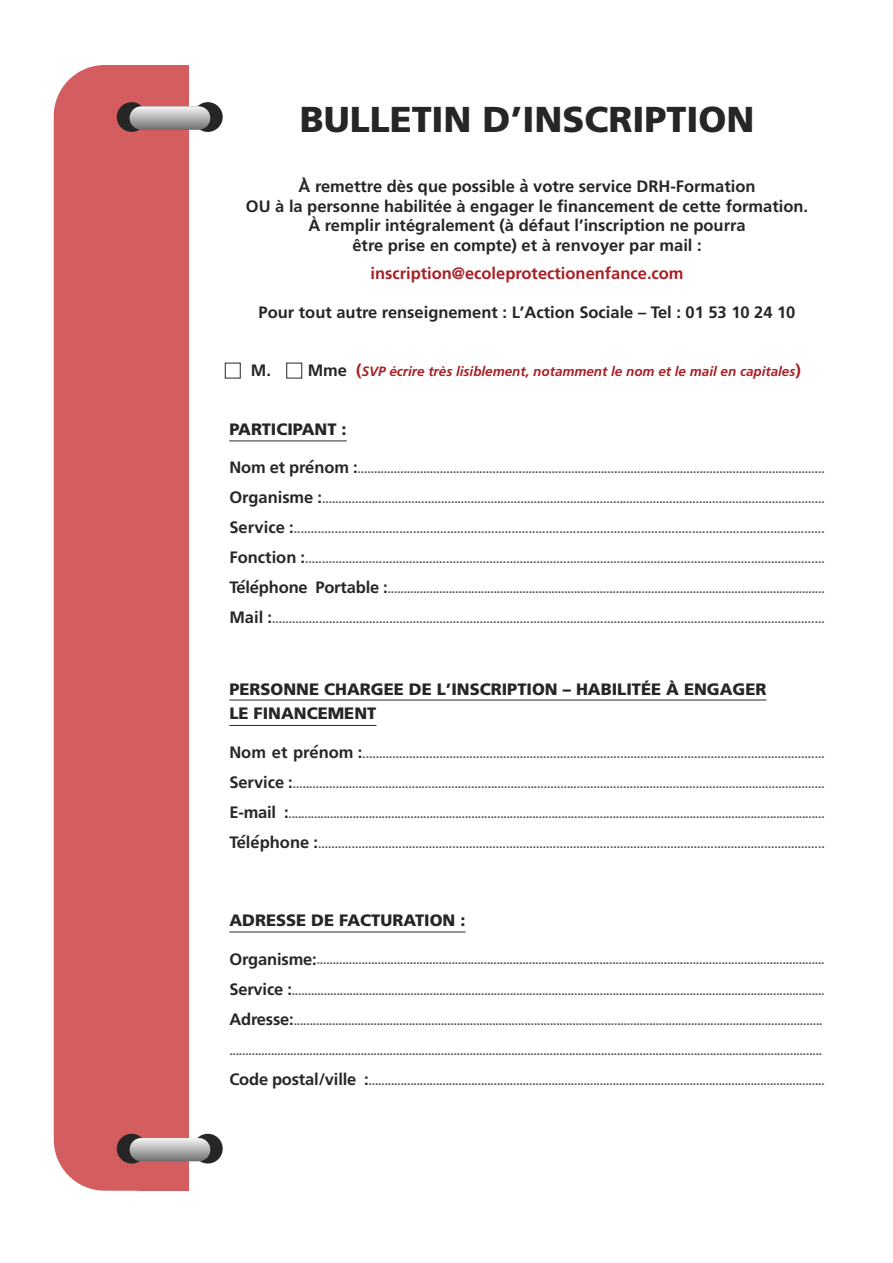
<style>
.page{position:relative;width:893px;height:1263px;background:#fff}
.page>*{position:absolute;margin:0;border:0;box-sizing:border-box;transform-origin:0 0}
.t1{font:900 36px "Frutiger";color:#272627}
.t2{font:700 16.5px/19.5px "Frutiger";color:#272627;text-align:center}
.t3{font:900 16.5px/24px "Frutiger";color:#272627}
.t4{font:700 16.5px "Frutiger";color:#a91f26}
.t5{font:italic 700 13.5px "Frutiger";color:#a91f26}
.t6{font:700 12px "Frutiger";color:#525152}
.s1{font-family:"Menlo";font-style:italic}
.s2{font-style:normal;font-size:16.5px;color:#272627}
.s3{font-style:normal;font-size:16.5px}
.s4{font-size:16.5px;color:#272627}
.s5{font-family:"Menlo";font-style:italic;font-size:16.5px;color:#272627}
</style>
<div class="page">
<hr style="left:229px;top:441px;width:118px;height:1px;background:#272627">
<hr style="left:229px;top:700px;width:537px;height:1px;background:#272627">
<hr style="left:229px;top:725px;width:147px;height:1px;background:#272627">
<hr style="left:229px;top:932px;width:236px;height:1px;background:#272627">
<div style="left:225px;top:363px;width:16px;height:15px;border:1px solid #272627"></div>
<div style="left:286px;top:363px;width:16px;height:15px;border:1px solid #272627"></div>
<div style="left:137px;top:65px;width:52px;height:1126px;background:#d35d5f"></div>
<div style="left:54px;top:65px;width:131px;height:1126px;background:#d35d5f;border-radius:51px"></div>
<div style="left:117px;top:102px;width:30px;height:30px;background:#272627;border-radius:50%"></div>
<div style="left:193px;top:102px;width:30px;height:30px;background:#272627;border-radius:50%"></div>
<div style="left:130px;top:106px;width:80px;height:24px;background:linear-gradient(to bottom,#f6f6f6,#757575);border-radius:12px"></div>
<div style="left:117px;top:1134px;width:30px;height:29px;background:#272627;border-radius:50%"></div>
<div style="left:193px;top:1134px;width:30px;height:29px;background:#272627;border-radius:50%"></div>
<svg style="left:130px;top:1138px;width:80px;height:23px;background:#b3b3b3"></svg>
<h1 class="t1" style="left:300px;top:105px;width:456px">BULLETIN D’INSCRIPTION</h1>
<h2 class="t2" style="left:246px;top:178px;width:564px">À<span class="s1">̀</span> remettre dès que possible <span class="s1">̀</span>a votre service DRH-Formation<br>OU à la personne habilitée à engager le financement de cette formation.<br>À remplir intégralement (à défaut l’inscription ne pourra<br>être prise en compte) et à renvoyer par mail :</h2>
<h2 class="t4" style="left:370px;top:266px;width:315px">inscription@ecoleprotectionenfance.com</h2>
<h2 class="t2" style="left:259px;top:304px;width:538px">Pour tout autre renseignement : L’Action Sociale – Tel : 01 53 10 24 10</h2>
<p class="t5" style="left:251px;top:366px;width:551px"><span class="s2">M. Mme</span> <span class="s3">(</span>SVP écrire très lisiblement, notamment le nom et le mail en capitales<span class="s3">)</span></p>
<h2 class="t3" style="left:229px;top:418px;width:119px">PARTICIPANT :</h2>
<p class="t6" style="left:229px;top:464px;width:597px"><span class="s4">Nom et pr</span><span class="s5">́</span><span class="s4">enom :</span>..............................................................................................................................................</p>
<p class="t6" style="left:229px;top:494px;width:597px"><span class="s4">Organisme :</span>........................................................................................................................................................</p>
<p class="t6" style="left:229px;top:524px;width:597px"><span class="s4">Service :</span>............................................................................................................................................................</p>
<p class="t6" style="left:229px;top:554px;width:597px"><span class="s4">Fonction :</span>...........................................................................................................................................................</p>
<p class="t6" style="left:229px;top:584px;width:597px"><span class="s4">T</span><span class="s5">́</span><span class="s4">el</span><span class="s5">́</span><span class="s4">ephone Portable :</span>........................................................................................................................................</p>
<p class="t6" style="left:229px;top:614px;width:597px"><span class="s4">Mail :</span>.....................................................................................................................................................................</p>
<h2 class="t3" style="left:229px;top:679px;width:539px">PERSONNE CHARGEE DE L’INSCRIPTION – HABILITÉE À ENGAGER<br>LE FINANCEMENT</h2>
<p class="t6" style="left:229px;top:749px;width:597px"><span class="s4">Nom et pr</span><span class="s5">́</span><span class="s4">enom :</span>..........................................................................................................................................</p>
<p class="t6" style="left:229px;top:779px;width:597px"><span class="s4">Service :</span>.................................................................................................................................................................</p>
<p class="t6" style="left:229px;top:809px;width:597px"><span class="s4">E-mail :</span>.......................................................................................................................................................................</p>
<p class="t6" style="left:229px;top:839px;width:597px"><span class="s4">T</span><span class="s5">́</span><span class="s4">el</span><span class="s5">́</span><span class="s4">ephone :</span>.......................................................................................................................................................</p>
<h2 class="t3" style="left:229px;top:909px;width:238px">ADRESSE DE FACTURATION :</h2>
<p class="t6" style="left:229px;top:955px;width:597px"><span class="s4">Organisme:</span>..............................................................................................................................................................</p>
<p class="t6" style="left:229px;top:985px;width:597px"><span class="s4">Service :</span>......................................................................................................................................................................</p>
<p class="t6" style="left:229px;top:1015px;width:595px"><span class="s4">Adresse:</span>.....................................................................................................................................................................</p>
<p class="t6" style="left:229px;top:1045px;width:594px">.........................................................................................................................................................................................</p>
<p class="t6" style="left:229px;top:1075px;width:597px"><span class="s4">Code postal/ville :</span>..............................................................................................................................................</p>
</div>
